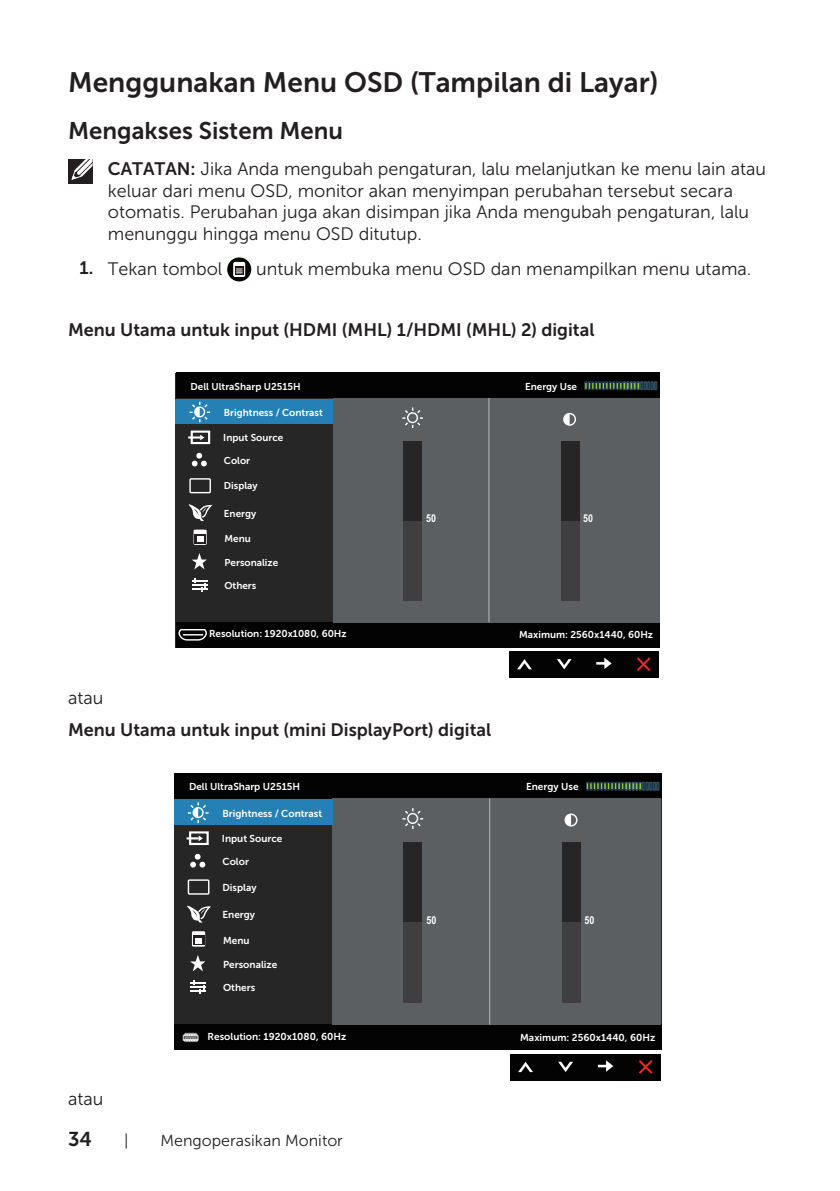
<style>
.page{position:relative;width:840px;height:1191px;background:#fff}
.page>*{position:absolute;margin:0;border:0;box-sizing:border-box;transform-origin:0 0}
.Head_2{font:28px "Museo Sans For Dell 700";color:#231f20}
.Head_3{font:24px "Museo Sans For Dell 700";color:#231f20}
.t1{font:20px "Museo Sans For Dell 700";color:#231f20}
.text{font:18px/21.6px "Museo Sans For Dell 300";color:#231f20}
.text-2{font:18px "Museo Sans For Dell 700";color:#231f20}
.t2{font:16px "Museo Sans For Dell 300";color:#231f20}
.t3{font:700 11px "Arial Narrow";color:#fff}
.t4{font:700 10.8px "Arial Narrow";color:#fff}
.t5{font:10px "Museo Sans For Dell 700";color:#fff}
.s1{font-family:"Museo Sans For Dell 700"}
</style>
<div class="page">
<div style="left:68px;top:159px;width:24px;height:24px;background:#231f20"></div>
<svg style="left:71px;top:159px;width:22px;height:22px"></svg>
<svg style="left:227px;top:257px;width:24px;height:24px"></svg>
<div style="left:234px;top:262px;width:10px;height:14px;background:#fff"></div>
<div style="left:233px;top:262px;width:12px;height:15px;border:1px solid #fff"></div>
<svg style="left:235px;top:266px;width:8px;height:9px"></svg>
<svg style="left:236px;top:269px;width:6px;height:4px"></svg>
<div style="left:175px;top:373px;width:483px;height:274px;background:#262626"></div>
<div style="left:176px;top:373px;width:483px;height:25px;background:#030303"></div>
<div style="left:176px;top:622px;width:483px;height:25px;background:#030303"></div>
<div style="left:333px;top:398px;width:325px;height:224px;background:#5c5f61"></div>
<div style="left:175px;top:399px;width:158px;height:25px;background:#2581b5"></div>
<svg style="left:584px;top:381px;width:73px;height:9px"></svg>
<div style="left:191px;top:430px;width:19px;height:14px;border:2px solid #fff"></div>
<svg style="left:188px;top:435px;width:16px;height:5px"></svg>
<svg style="left:192px;top:453px;width:15px;height:13px"></svg>
<svg style="left:188px;top:504px;width:24px;height:17px"></svg>
<svg style="left:193px;top:529px;width:14px;height:16px"></svg>
<svg style="left:194px;top:534px;width:11px;height:9px"></svg>
<svg style="left:197px;top:537px;width:6px;height:4px"></svg>
<svg style="left:192px;top:579px;width:15px;height:12px"></svg>
<svg style="left:192px;top:553px;width:15px;height:16px"></svg>
<svg style="left:189px;top:401px;width:22px;height:22px"></svg>
<hr style="left:488px;top:398px;width:1px;height:224px;background:#b7b8ba">
<svg style="left:402px;top:406px;width:174px;height:23px"></svg>
<div style="left:508px;top:651px;width:149px;height:26px;background:#030303"></div>
<svg style="left:517px;top:659px;width:14px;height:10px"></svg>
<svg style="left:557px;top:659px;width:14px;height:10px"></svg>
<svg style="left:596px;top:657px;width:15px;height:12px"></svg>
<svg style="left:637px;top:657px;width:13px;height:14px"></svg>
<div style="left:189px;top:478px;width:22px;height:15px;border:1px solid #fff"></div>
<svg style="left:178px;top:629px;width:29px;height:12px"></svg>
<div style="left:403px;top:441px;width:18px;height:80px;background:#262626"></div>
<div style="left:403px;top:521px;width:18px;height:79px;background:#3f3f41"></div>
<div style="left:561px;top:441px;width:18px;height:81px;background:#262626"></div>
<div style="left:561px;top:521px;width:18px;height:79px;background:#3f3f41"></div>
<div style="left:174px;top:773px;width:487px;height:277px;background:#262626"></div>
<div style="left:174px;top:773px;width:487px;height:25px;background:#030303"></div>
<div style="left:174px;top:1024px;width:487px;height:26px;background:#030303"></div>
<div style="left:332px;top:798px;width:329px;height:226px;background:#5c5f61"></div>
<div style="left:174px;top:799px;width:158px;height:25px;background:#2581b5"></div>
<svg style="left:585px;top:781px;width:74px;height:10px"></svg>
<div style="left:189px;top:831px;width:19px;height:14px;border:2px solid #fff"></div>
<svg style="left:186px;top:835px;width:17px;height:6px"></svg>
<svg style="left:190px;top:854px;width:15px;height:13px"></svg>
<svg style="left:187px;top:905px;width:24px;height:17px"></svg>
<div style="left:192px;top:931px;width:13px;height:15px;background:#fff;border-radius:2px"></div>
<svg style="left:193px;top:935px;width:11px;height:10px"></svg>
<svg style="left:195px;top:938px;width:7px;height:5px"></svg>
<svg style="left:190px;top:980px;width:15px;height:13px"></svg>
<svg style="left:190px;top:955px;width:15px;height:16px"></svg>
<svg style="left:187px;top:802px;width:22px;height:21px"></svg>
<hr style="left:489px;top:798px;width:1px;height:226px;background:#b7b8ba">
<svg style="left:402px;top:806px;width:176px;height:24px"></svg>
<div style="left:188px;top:879px;width:21px;height:16px;border:1px solid #fff"></div>
<img style="left:182px;top:1032px;width:17px;height:10px">
<div style="left:509px;top:1053px;width:151px;height:27px;background:#030303"></div>
<svg style="left:518px;top:1062px;width:14px;height:10px"></svg>
<svg style="left:558px;top:1061px;width:14px;height:11px"></svg>
<svg style="left:597px;top:1060px;width:16px;height:11px"></svg>
<svg style="left:639px;top:1060px;width:13px;height:13px"></svg>
<div style="left:403px;top:842px;width:18px;height:80px;background:#262626"></div>
<div style="left:403px;top:922px;width:18px;height:80px;background:#3f3f41"></div>
<div style="left:562px;top:842px;width:18px;height:82px;background:#262626"></div>
<div style="left:562px;top:922px;width:18px;height:80px;background:#3f3f41"></div>
<p class="Head_2" style="left:68px;top:67px;width:591px">Menggunakan Menu OSD (Tampilan di Layar)</p>
<p class="Head_3" style="left:68px;top:117px;width:276px">Mengakses Sistem Menu</p>
<p class="text" style="left:108px;top:158px;width:659px"><span class="s1">CATATAN:</span> Jika Anda mengubah pengaturan, lalu melanjutkan ke menu lain atau keluar dari menu OSD, monitor akan menyimpan perubahan tersebut secara otomatis. Perubahan juga akan disimpan jika Anda mengubah pengaturan, lalu menunggu hingga menu OSD ditutup.</p>
<p class="text" style="left:79px;top:258px;width:144px"><span class="s1">1.</span> Tekan tombol</p>
<p class="text" style="left:256px;top:258px;width:496px">untuk membuka menu OSD dan menampilkan menu utama.</p>
<p class="text-2" style="left:68px;top:320px;width:527px">Menu Utama untuk input (HDMI (MHL) 1/HDMI (MHL) 2) digital</p>
<p class="t5" style="left:190px;top:381px;width:112px">Dell UltraSharp U2515H</p>
<p class="t5" style="left:524px;top:381px;width:54px">Energy Use</p>
<p class="t5" style="left:224px;top:407px;width:100px">Brightness / Contrast</p>
<p class="t5" style="left:223px;top:431px;width:61px">Input Source</p>
<p class="t5" style="left:224px;top:454px;width:28px">Color</p>
<p class="t5" style="left:224px;top:480px;width:35px">Display</p>
<p class="t5" style="left:224px;top:507px;width:34px">Energy</p>
<p class="t5" style="left:224px;top:533px;width:28px">Menu</p>
<p class="t5" style="left:224px;top:579px;width:33px">Others</p>
<p class="t4" style="left:426px;top:510px;width:11px">50</p>
<p class="t4" style="left:582px;top:510px;width:11px">50</p>
<p class="t5" style="left:224px;top:557px;width:55px">Personalize</p>
<p class="t5" style="left:209px;top:628px;width:139px">Resolution: 1920x1080, 60Hz</p>
<p class="t5" style="left:519px;top:629px;width:135px">Maximum: 2560x1440, 60Hz</p>
<p class="text" style="left:68px;top:686px;width:37px">atau</p>
<p class="text-2" style="left:68px;top:720px;width:424px">Menu Utama untuk input (mini DisplayPort) digital</p>
<p class="t5" style="left:189px;top:781px;width:112px">Dell UltraSharp U2515H</p>
<p class="t5" style="left:526px;top:781px;width:54px">Energy Use</p>
<p class="t5" style="left:222px;top:807px;width:101px">Brightness / Contrast</p>
<p class="t5" style="left:222px;top:832px;width:62px">Input Source</p>
<p class="t5" style="left:222px;top:855px;width:28px">Color</p>
<p class="t5" style="left:222px;top:881px;width:36px">Display</p>
<p class="t5" style="left:222px;top:909px;width:34px">Energy</p>
<p class="t5" style="left:223px;top:935px;width:28px">Menu</p>
<p class="t5" style="left:223px;top:981px;width:34px">Others</p>
<p class="t3" style="left:426px;top:911px;width:11px">50</p>
<p class="t3" style="left:584px;top:911px;width:11px">50</p>
<p class="t5" style="left:223px;top:959px;width:56px">Personalize</p>
<p class="text" style="left:68px;top:1087px;width:37px">atau</p>
<p class="t5" style="left:207px;top:1030px;width:140px">Resolution: 1920x1080, 60Hz</p>
<p class="t5" style="left:520px;top:1031px;width:136px">Maximum: 2560x1440, 60Hz</p>
<h3 class="t1" style="left:68px;top:1127px;width:25px">34</h3>
<h3 class="t2" style="left:124px;top:1131px;width:6px">|</h3>
<h3 class="t2" style="left:160px;top:1131px;width:184px">Mengoperasikan Monitor</h3>
</div>
